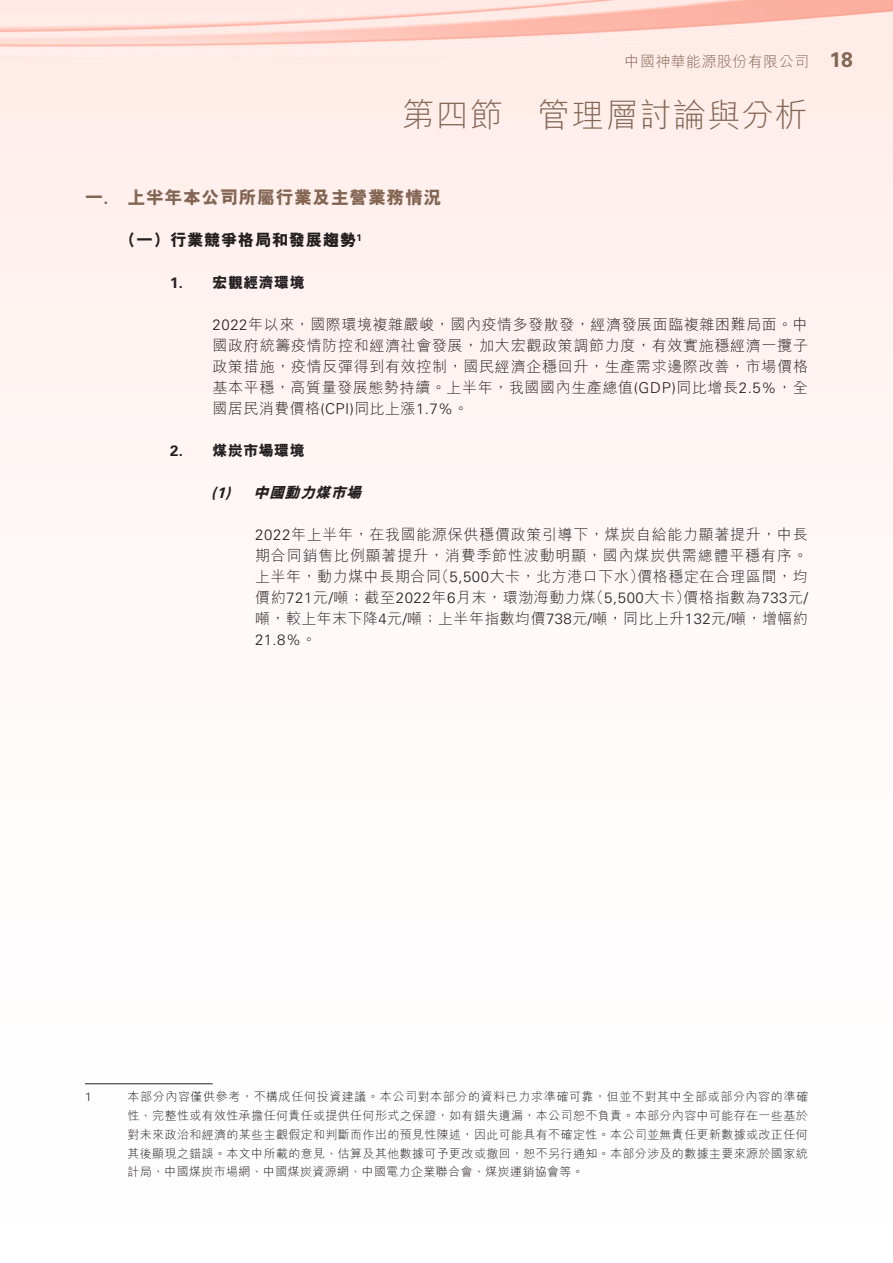
<style>
.page{position:relative;width:893px;height:1263px;background:#fff}
.page>*{position:absolute;margin:0;border:0;box-sizing:border-box;transform-origin:0 0}
.t1{font:300 33px "M Hei HK";letter-spacing:.03em;color:#836553}
.t2{font:700 21px "Univers LT Std";color:#836553}
.t3{font:800 18px "M Hei HK";letter-spacing:.03em;color:#836553}
.t4{font:800 16.5px "M Hei HK";letter-spacing:.03em;color:#231f20}
.t5{font:300 15px/21px "M Hei HK";letter-spacing:.04em;color:#231f20;text-align:justify}
.t6{font:300 15px "Univers LT Std";color:#231f20}
.t7{font:300 15px "M Hei HK";letter-spacing:.03em;color:#836553}
.t8{font:800 15px "M Hei HK";letter-spacing:.03em;color:#231f20}
.t9{font:italic 800 15px "M Hei HK";color:#231f20}
.t10{font:700 15px "Univers LT Std";color:#231f20}
.t11{font:italic 700 15px "Univers LT Std";color:#231f20}
.t12{font:300 12px/18.8px "M Hei HK";letter-spacing:.05em;color:#231f20;text-align:justify}
.t13{font:300 12px "Univers LT Std";color:#231f20}
.t14{font:700 9.6px "Univers LT Std";color:#231f20}
.s1{font-family:"Univers LT Std";font-weight:700}
.s2{font-family:"Univers LT Std"}
.s3{font-family:"M Hei HK"}
</style>
<div class="page">
<hr style="left:85px;top:1083px;width:128px;height:1px;background:#231f20">
<h1 class="t1" style="left:402px;top:98px;width:102px">第四節</h1>
<p class="t7" style="left:625px;top:54px;width:186px">中國神華能源股份有限公司</p>
<h1 class="t1" style="left:537px;top:98px;width:272px">管理層討論與分析</h1>
<h2 class="t2" style="left:830px;top:48px;width:25px">18</h2>
<p class="t3" style="left:85px;top:189px;width:25px">一<span class="s1">.</span></p>
<p class="t3" style="left:128px;top:189px;width:316px">上半年本公司所屬行業及主營業務情況</p>
<p class="t4" style="left:120px;top:232px;width:238px">（一）行業競爭格局和發展趨勢</p>
<p class="t8" style="left:213px;top:275px;width:94px">宏觀經濟環境</p>
<p class="t14" style="left:357px;top:232px;width:7px">1</p>
<p class="t10" style="left:170px;top:274px;width:14px">1.</p>
<p class="t10" style="left:170px;top:442px;width:14px">2.</p>
<p class="t5" style="left:213px;top:314px;width:597px"><span class="s2">2022</span>年以來，國際環境複雜嚴峻，國內疫情多發散發，經濟發展面臨複雜困難局面。中國政府統籌疫情防控和經濟社會發展，加大宏觀政策調節力度，有效實施穩經濟一攬子政策措施，疫情反彈得到有效控制，國民經濟企穩回升，生產需求邊際改善，市場價格基本平穩，高質量發展態勢持續。上半年，我國國內生產總值<span class="s2">(GDP)</span>同比增長<span class="s2">2.5%</span>，全國居民消費價格<span class="s2">(CPI)</span>同比上漲<span class="s2">1.7%</span>。</p>
<p class="t8" style="left:213px;top:443px;width:94px">煤炭市場環境</p>
<p class="t11" style="left:211px;top:484px;width:20px">1(</p>
<p class="t11" style="left:225px;top:484px;width:11px">)</p>
<p class="t9" style="left:254px;top:485px;width:113px">中國動力煤市場</p>
<p class="t5" style="left:255px;top:524px;width:554px;text-align:right"><span class="s2">2022</span>年上半年，在我國能源保供穩價政策引導下，煤炭自給能力顯著提升，中長期合同銷售比例顯著提升，消費季節性波動明顯，國內煤炭供需總體平穩有序。價格穩定在合理區間，均</p>
<p class="t5" style="left:434px;top:566px;width:212px">（<span class="s2">5,500</span>大卡，北方港口下水）</p>
<p class="t5" style="left:255px;top:566px;width:187px">上半年，動力煤中長期合同</p>
<p class="t5" style="left:255px;top:587px;width:554px">價約<span class="s2">721</span>元噸<span class="s2">/</span> ；截至<span class="s2">2022</span>年<span class="s2">6</span>月末，環渤海動力煤<br>噸，較上年末下降 元<span class="s2">4</span> 噸<span class="s2">/</span> ；上半年指數均價<span class="s2">738</span>元噸<span class="s2">/</span> ，同比上升<span class="s2">132</span>元噸<span class="s2">/</span> ，增幅約</p>
<p class="t6" style="left:255px;top:631px;width:63px">21.8%<span class="s3">。</span></p>
<p class="t6" style="left:589px;top:589px;width:103px"><span class="s3">（</span>5,500<span class="s3">大卡）</span></p>
<p class="t5" style="left:683px;top:587px;width:126px">價格指數為<span class="s2">733</span>元<span class="s2">/</span></p>
<p class="t13" style="left:85px;top:1090px;width:8px">1</p>
<p class="t12" style="left:128px;top:1087px;width:682px">本部分內容僅供參考，不構成任何投資建議。本公司對本部分的資料已力求準確可靠，但並不對其中全部或部分內容的準確</p>
<p class="t12" style="left:128px;top:1106px;width:682px">性、完整性或有效性承擔任何責任或提供任何形式之保證，如有錯失遺漏，本公司恕不負責。本部分內容中可能存在一些基於對未來政治和經濟的某些主觀假定和判斷而作出的預見性陳述，因此可能具有不確定性。本公司並無責任更新數據或改正任何其後顯現之錯誤。本文中所載的意見、估算及其他數據可予更改或撤回，恕不另行通知。本部分涉及的數據主要來源於國家統計局、中國煤炭市場網、中國煤炭資源網、中國電力企業聯合會、煤炭運銷協會等。</p>
</div>
